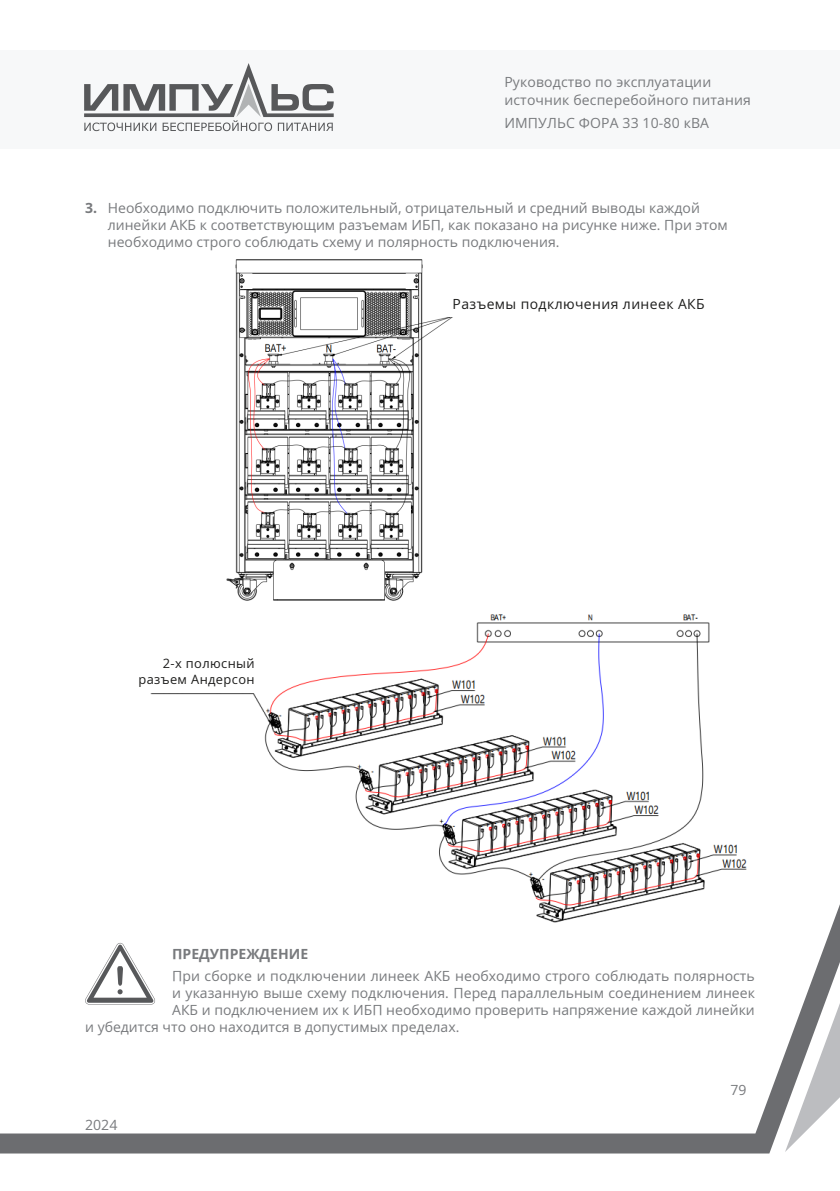
<style>
.page{position:relative;width:840px;height:1191px;background:#fff}
.page>*{position:absolute;margin:0;border:0;box-sizing:border-box;transform-origin:0 0}
.Alert_txt{font:14px/16.8px "O Sans imp Regular";color:#787a7d}
.t1{font:14px "O Sans imp Regular";letter-spacing:.03em;color:#1d1d1c}
.Alert{font:700 14px "O Sans imp";color:#787a7d}
.t2{font:12.8px/15.4px "O Sans imp Regular";letter-spacing:.03em;color:#1d1d1c;text-align:right}
.s1{font-family:"O Sans imp";font-weight:700}
</style>
<div class="page">
<svg style="left:0;top:907px;width:839px;height:246px"></svg>
<div style="left:0;top:51px;width:839px;height:98px;background:#f7f8f9"></div>
<svg style="left:84px;top:63px;width:249px;height:68px"></svg>
<img style="left:226px;top:259px;width:227px;height:342px">
<div style="left:448px;top:296px;width:126px;height:20px;background:#fff"></div>
<img style="left:147px;top:614px;width:602px;height:308px">
<div style="left:138px;top:670px;width:120px;height:23px;background:#fff"></div>
<svg style="left:85px;top:943px;width:70px;height:61px"></svg>
<p class="Alert_txt" style="left:504px;top:72px;width:248px;line-height:18px">Руководство по эксплуатации источник бесперебойного питания</p>
<p class="Alert_txt" style="left:504px;top:114px;width:206px">ИМПУЛЬС ФОРА 33 10-80 кВА</p>
<p class="Alert_txt" style="left:108px;top:200px;width:621px;text-indent:-23px"><span class="s1">3.</span> Необходимо подключить положительный, отрицательный и средний выводы каждой линейки АКБ к соответствующим разъемам ИБП, как показано на рисунке ниже. При этом необходимо строго соблюдать схему и полярность подключения.</p>
<p class="t2" style="left:138px;top:655px;width:118px">2-х полюсный разъем Андерсон</p>
<p class="t1" style="left:452px;top:294px;width:253px">Разъемы подключения линеек АКБ</p>
<p class="Alert" style="left:172px;top:943px;width:137px">ПРЕДУПРЕЖДЕНИЕ</p>
<p class="Alert_txt" style="left:172px;top:967px;width:584px">При сборке и подключении линеек АКБ необходимо строго соблюдать полярность</p>
<p class="Alert_txt" style="left:172px;top:984px;width:584px">и указанную выше схему подключения. Перед параллельным соединением линеек</p>
<p class="Alert_txt" style="left:172px;top:1001px;width:584px">АКБ и подключением их к ИБП необходимо проверить напряжение каждой линейки</p>
<p class="Alert_txt" style="left:85px;top:1017px;width:375px">и убедится что оно находится в допустимых пределах.</p>
<p class="Alert_txt" style="left:85px;top:1116px;width:34px">2024</p>
<p class="Alert_txt" style="left:730px;top:1081px;width:18px">79</p>
</div>
